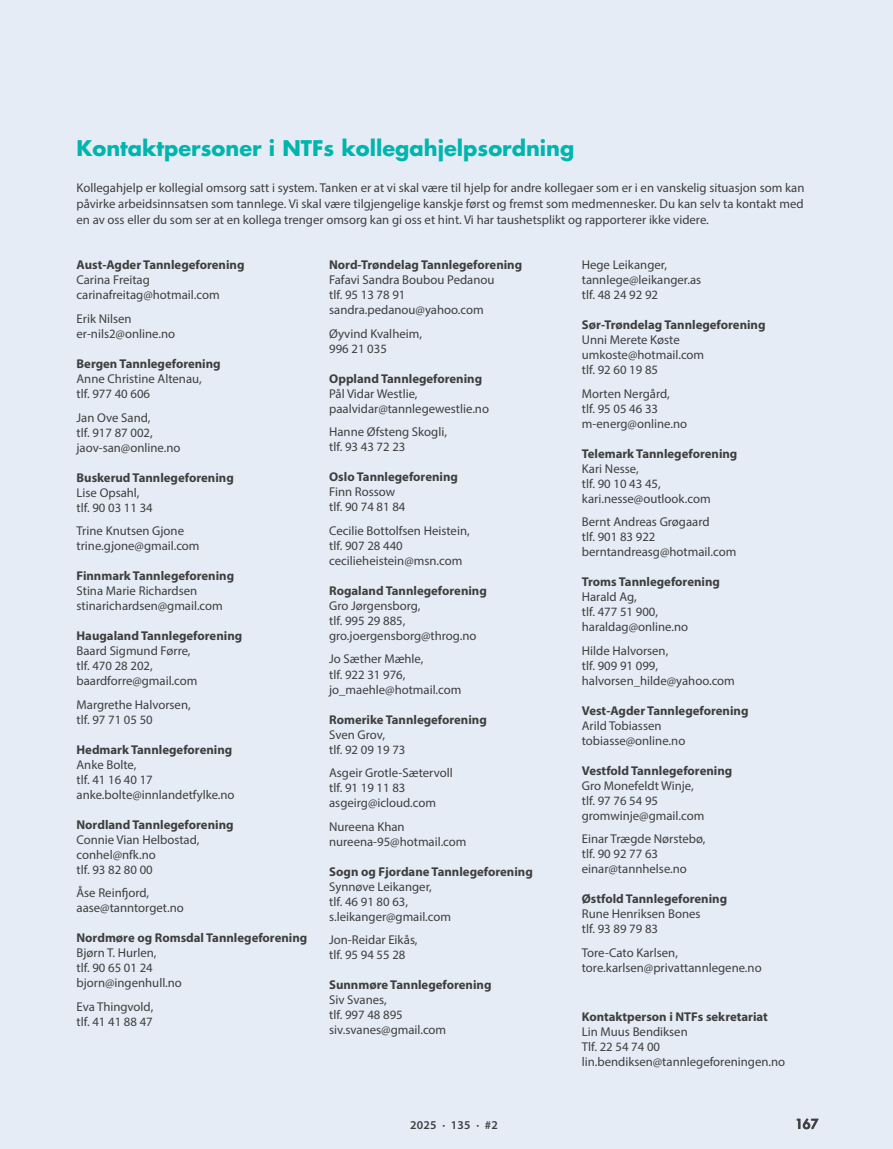
<style>
.page{position:relative;width:893px;height:1149px;background:#fff}
.page>*{position:absolute;margin:0;border:0;box-sizing:border-box;transform-origin:0 0}
.t1{font:700 21px "Futura Std";color:#00b5ae}
.t2{font:800 13.5px "Futura Std";color:#3e3e3f}
.t3{font:12.75px/15px "Myriad Pro";color:#3e3e3f}
.t4{font:700 12.75px "Myriad Pro";color:#3e3e3f}
.t5{font:600 12px "Myriad Pro";letter-spacing:.02em;color:#3e3e3f}
</style>
<div class="page">
<div style="left:0;top:0;width:893px;height:1148px;background:#e5ecf5"></div>
<h1 class="t1" style="left:77px;top:134px;width:499px">Kontaktpersoner i NTFs kollegahjelpsordning</h1>
<p class="t3" style="left:77px;top:180px;width:729px;line-height:15.8px;text-align:justify">Kollegahjelp er kollegial omsorg satt i system. Tanken er at vi skal være til hjelp for andre kollegaer som er i en vanskelig situasjon som kan påvirke arbeidsinnsatsen som tannlege. Vi skal være tilgjengelige kanskje først og fremst som medmennesker. Du kan selv ta kontakt med en av oss eller du som ser at en kollega trenger omsorg kan gi oss et hint. Vi har taushetsplikt og rapporterer ikke videre.</p>
<p class="t4" style="left:77px;top:257px;width:169px">Aust-Agder Tannlegeforening</p>
<p class="t3" style="left:77px;top:272px;width:145px">Carina Freitag carinafreitag@hotmail.com</p>
<p class="t3" style="left:77px;top:311px;width:100px">Erik Nilsen er-nils2@online.no</p>
<p class="t4" style="left:77px;top:355px;width:146px">Bergen Tannlegeforening</p>
<p class="t3" style="left:77px;top:371px;width:127px">Anne Christine Altenau, tlf. 977 40 606</p>
<p class="t3" style="left:77px;top:409px;width:105px">Jan Ove Sand,<br>tlf. 917 87 002, jaov-san@online.no</p>
<p class="t4" style="left:77px;top:469px;width:159px">Buskerud Tannlegeforening</p>
<p class="t3" style="left:77px;top:484px;width:78px">Lise Opsahl, tlf. 90 03 11 34</p>
<p class="t3" style="left:77px;top:523px;width:125px">Trine Knutsen Gjone trine.gjone@gmail.com</p>
<p class="t4" style="left:77px;top:567px;width:159px">Finnmark Tannlegeforening</p>
<p class="t3" style="left:77px;top:583px;width:148px">Stina Marie Richardsen stinarichardsen@gmail.com</p>
<p class="t4" style="left:77px;top:627px;width:167px">Haugaland Tannlegeforening</p>
<p class="t3" style="left:77px;top:643px;width:122px">Baard Sigmund Førre, tlf. 470 28 202, baardforre@gmail.com</p>
<p class="t3" style="left:77px;top:696px;width:116px">Margrethe Halvorsen, tlf. 97 71 05 50</p>
<p class="t4" style="left:77px;top:741px;width:157px">Hedmark Tannlegeforening</p>
<p class="t3" style="left:77px;top:756px;width:160px">Anke Bolte,<br>tlf. 41 16 40 17 anke.bolte@innlandetfylke.no</p>
<p class="t4" style="left:77px;top:815px;width:159px">Nordland Tannlegeforening</p>
<p class="t3" style="left:77px;top:831px;width:124px">Connie Vian Helbostad, conhel@nfk.no<br>tlf. 93 82 80 00</p>
<p class="t3" style="left:77px;top:885px;width:109px">Åse Reinfjord, aase@tanntorget.no</p>
<p class="t4" style="left:77px;top:929px;width:232px">Nordmøre og Romsdal Tannlegeforening</p>
<p class="t3" style="left:77px;top:945px;width:107px">Bjørn T. Hurlen,<br>tlf. 90 65 01 24 bjorn@ingenhull.no</p>
<p class="t3" style="left:77px;top:998px;width:78px">Eva Thingvold, tlf. 41 41 88 47</p>
<p class="t3" style="left:582px;top:257px;width:121px">Hege Leikanger, tannlege@leikanger.as tlf. 48 24 92 92</p>
<p class="t4" style="left:582px;top:316px;width:185px">Sør-Trøndelag Tannlegeforening</p>
<p class="t3" style="left:582px;top:332px;width:124px">Unni Merete Køste umkoste@hotmail.com tlf. 92 60 19 85</p>
<p class="t3" style="left:582px;top:385px;width:107px">Morten Nergård,<br>tlf. 95 05 46 33 m-energ@online.no</p>
<p class="t4" style="left:582px;top:445px;width:157px">Telemark Tannlegeforening</p>
<p class="t3" style="left:582px;top:460px;width:130px">Kari Nesse,<br>tlf. 90 10 43 45, kari.nesse@outlook.com</p>
<p class="t3" style="left:582px;top:514px;width:156px">Bernt Andreas Grøgaard<br>tlf. 901 83 922 berntandreasg@hotmail.com</p>
<p class="t4" style="left:582px;top:573px;width:140px">Troms Tannlegeforening</p>
<p class="t3" style="left:582px;top:589px;width:108px">Harald Ag,<br>tlf. 477 51 900, haraldag@online.no</p>
<p class="t3" style="left:582px;top:642px;width:155px">Hilde Halvorsen,<br>tlf. 909 91 099, halvorsen_hilde@yahoo.com</p>
<p class="t4" style="left:582px;top:702px;width:168px">Vest-Agder Tannlegeforening</p>
<p class="t3" style="left:582px;top:717px;width:105px">Arild Tobiassen tobiasse@online.no</p>
<p class="t4" style="left:582px;top:762px;width:152px">Vestfold Tannlegeforening</p>
<p class="t3" style="left:582px;top:777px;width:124px">Gro Monefeldt Winje, tlf. 97 76 54 95 gromwinje@gmail.com</p>
<p class="t3" style="left:582px;top:831px;width:125px">Einar Trægde Nørstebø, tlf. 90 92 77 63 einar@tannhelse.no</p>
<p class="t4" style="left:582px;top:890px;width:147px">Østfold Tannlegeforening</p>
<p class="t3" style="left:582px;top:906px;width:120px">Rune Henriksen Bones tlf. 93 89 79 83</p>
<p class="t3" style="left:582px;top:944px;width:181px">Tore-Cato Karlsen, tore.karlsen@privattannlegene.no</p>
<p class="t4" style="left:582px;top:1008px;width:188px">Kontaktperson i NTFs sekretariat</p>
<p class="t3" style="left:582px;top:1023px;width:205px">Lin Muus Bendiksen<br>Tlf. 22 54 74 00 lin.bendiksen@tannlegeforeningen.no</p>
<p class="t4" style="left:329px;top:256px;width:195px">Nord-Trøndelag Tannlegeforening</p>
<p class="t3" style="left:329px;top:272px;width:167px">Fafavi Sandra Boubou Pedanou tlf. 95 13 78 91 sandra.pedanou@yahoo.com</p>
<p class="t3" style="left:329px;top:326px;width:94px">Øyvind Kvalheim,<br>996 21 035</p>
<p class="t4" style="left:329px;top:370px;width:155px">Oppland Tannlegeforening</p>
<p class="t3" style="left:329px;top:386px;width:161px">Pål Vidar Westlie, paalvidar@tannlegewestlie.no</p>
<p class="t3" style="left:329px;top:424px;width:119px">Hanne Øfsteng Skogli, tlf. 93 43 72 23</p>
<p class="t4" style="left:329px;top:468px;width:130px">Oslo Tannlegeforening</p>
<p class="t3" style="left:329px;top:484px;width:78px">Finn Rossow tlf. 90 74 81 84</p>
<p class="t3" style="left:329px;top:522px;width:142px">Cecilie Bottolfsen Heistein, tlf. 907 28 440 cecilieheistein@msn.com</p>
<p class="t4" style="left:329px;top:582px;width:159px">Rogaland Tannlegeforening</p>
<p class="t3" style="left:329px;top:597px;width:149px">Gro Jørgensborg,<br>tlf. 995 29 885, gro.joergensborg@throg.no</p>
<p class="t3" style="left:329px;top:651px;width:134px">Jo Sæther Mæhle,<br>tlf. 922 31 976, jo_maehle@hotmail.com</p>
<p class="t4" style="left:329px;top:710px;width:159px">Romerike Tannlegeforening</p>
<p class="t3" style="left:329px;top:726px;width:78px">Sven Grov,<br>tlf. 92 09 19 73</p>
<p class="t3" style="left:329px;top:764px;width:125px">Asgeir Grotle-Sætervoll tlf. 91 19 11 83 asgeirg@icloud.com</p>
<p class="t3" style="left:329px;top:818px;width:139px">Nureena Khan nureena-95@hotmail.com</p>
<p class="t4" style="left:329px;top:862px;width:205px">Sogn og Fjordane Tannlegeforening</p>
<p class="t3" style="left:329px;top:878px;width:124px">Synnøve Leikanger,<br>tlf. 46 91 80 63, s.leikanger@gmail.com</p>
<p class="t3" style="left:329px;top:931px;width:90px">Jon-Reidar Eikås, tlf. 95 94 55 28</p>
<p class="t4" style="left:329px;top:976px;width:164px">Sunnmøre Tannlegeforening</p>
<p class="t3" style="left:329px;top:991px;width:119px">Siv Svanes,<br>tlf. 997 48 895 siv.svanes@gmail.com</p>
<p class="t5" style="left:410px;top:1117px;width:89px">2025 · 135 · #2</p>
<p class="t2" style="left:795px;top:1115px;width:25px">167</p>
</div>
